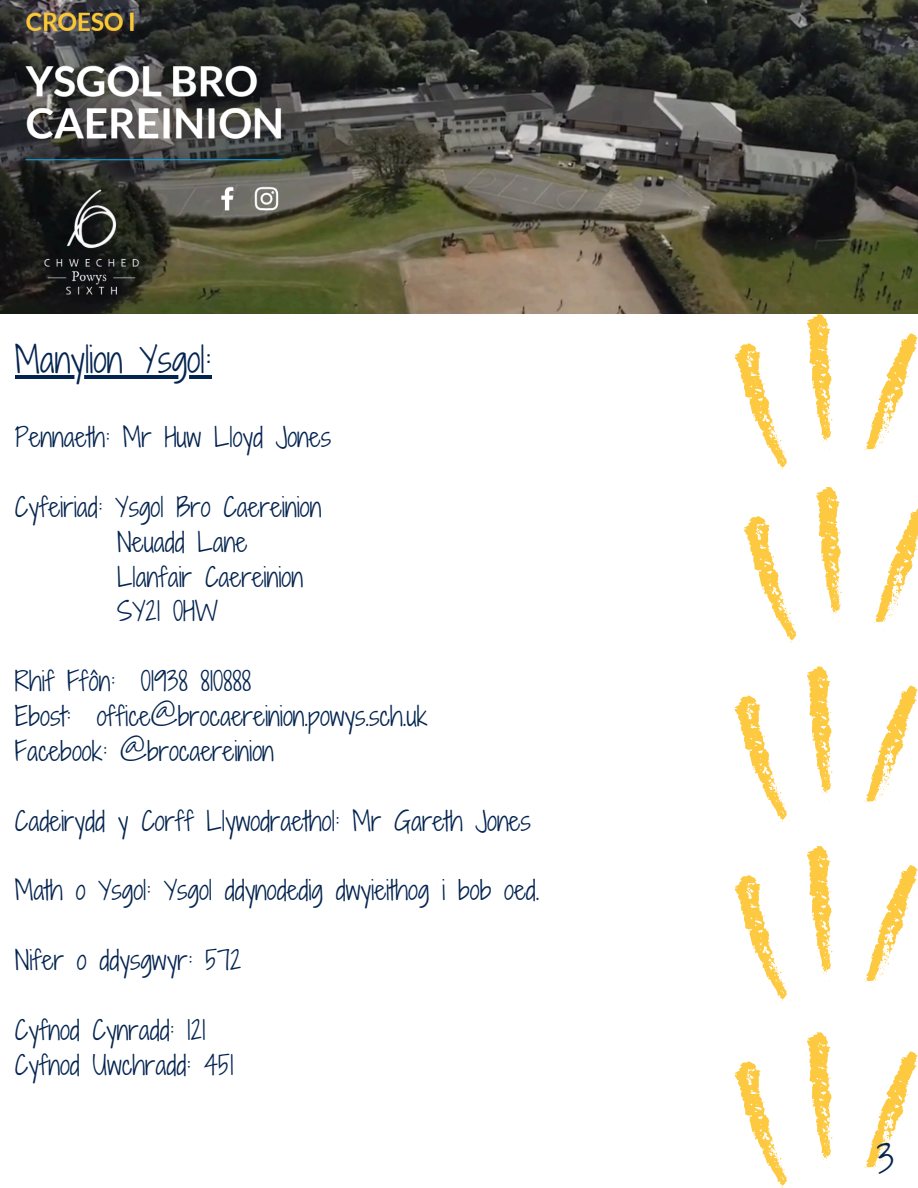
<style>
.page{position:relative;width:918px;height:1188px;background:#fff}
.page>*{position:absolute;margin:0;border:0;box-sizing:border-box;transform-origin:0 0}
.t1{font:37.5px "Shadows Into Light Two";color:#042450}
.t2{font:34.65px "Shadows Into Light Two";color:#042450}
.t3{font:25.65px "Shadows Into Light Two";color:#042450}
</style>
<div class="page">
<hr style="left:15px;top:375px;width:190px;height:3px;background:#042450">
<svg style="left:205px;top:375px;width:6px;height:3px"></svg>
<img style="left:0;top:0;width:918px;height:314px">
<svg style="left:734px;top:314px;width:184px;height:156px"></svg>
<svg style="left:734px;top:1032px;width:184px;height:156px"></svg>
<svg style="left:744px;top:487px;width:174px;height:155px"></svg>
<svg style="left:734px;top:846px;width:184px;height:156px"></svg>
<svg style="left:734px;top:666px;width:184px;height:156px"></svg>
<h1 class="t2" style="left:15px;top:334px;width:198px">Manylion Ysgol:</h1>
<h1 class="t3" style="left:15px;top:418px;width:318px">Pennaeth: Mr Huw Lloyd Jones</h1>
<p class="t3" style="left:15px;top:488px;width:308px">Cyfeiriad: Ysgol Bro Caereinion</p>
<p class="t3" style="left:117px;top:523px;width:132px">Neuadd Lane</p>
<p class="t3" style="left:117px;top:558px;width:187px">Llanfair Caereinion</p>
<p class="t3" style="left:117px;top:593px;width:102px">SY21 0HW</p>
<p class="t3" style="left:15px;top:663px;width:238px">Rhif Ffôn: 01938 810888</p>
<p class="t3" style="left:15px;top:697px;width:414px">Ebost: office@brocaereinion.powys.sch.uk</p>
<p class="t3" style="left:15px;top:732px;width:261px">Facebook: @brocaereinion</p>
<p class="t3" style="left:15px;top:802px;width:517px">Cadeirydd y Corff Llywodraethol: Mr Gareth Jones</p>
<p class="t3" style="left:15px;top:872px;width:526px">Math o Ysgol: Ysgol ddynodedig dwyieithog i bob oed.</p>
<p class="t3" style="left:15px;top:942px;width:228px">Nifer o ddysgwyr: 572</p>
<p class="t3" style="left:15px;top:1011px;width:192px">Cyfnod Cynradd: 121</p>
<p class="t3" style="left:15px;top:1046px;width:220px">Cyfnod Uwchradd: 451</p>
<p class="t1" style="left:877px;top:1132px;width:19px">3</p>
</div>
